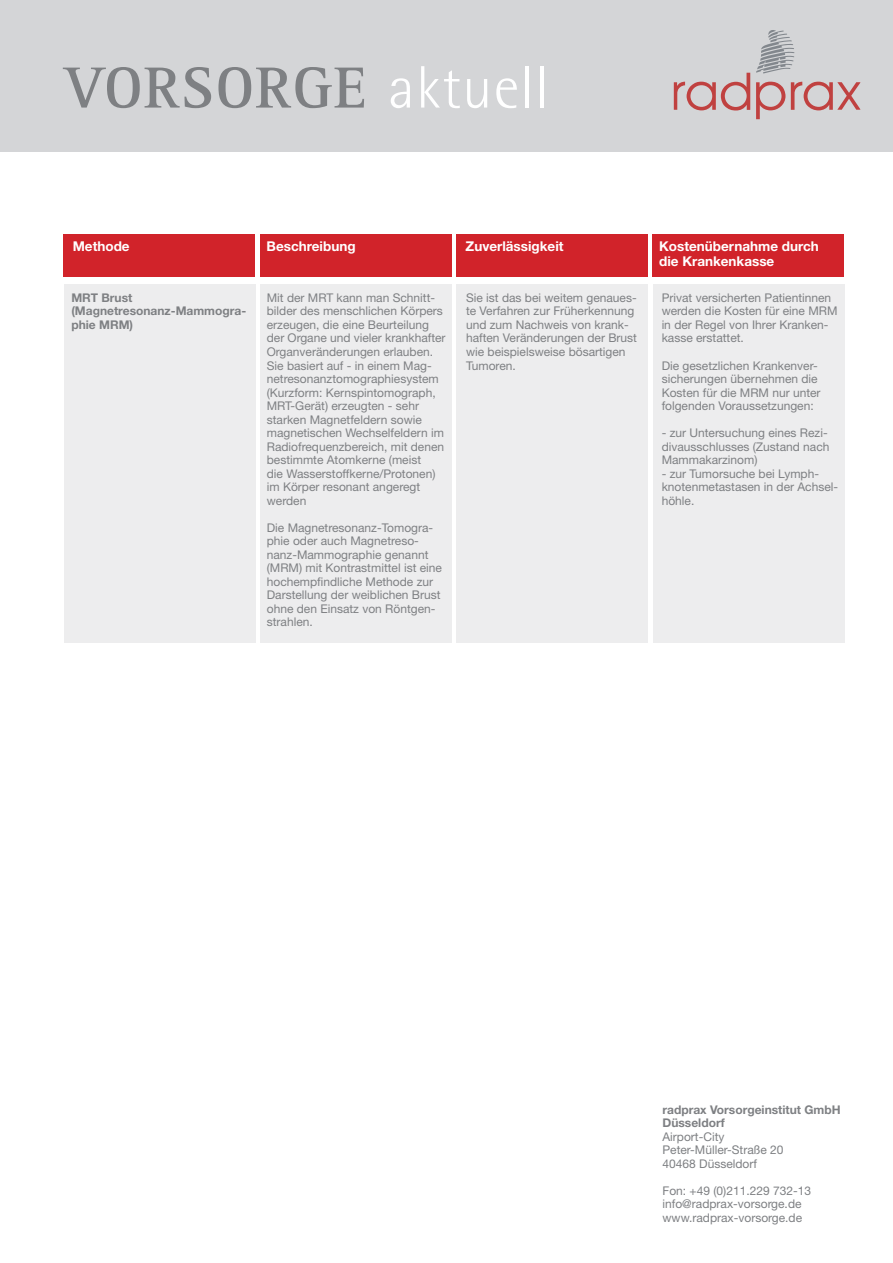
<style>
.page{position:relative;width:893px;height:1263px;background:#fff}
.page>*{position:absolute;margin:0;border:0;box-sizing:border-box;transform-origin:0 0}
.t1{font:700 60px "Rotis Serif";letter-spacing:.02em;color:#7e8083}
.t2{font:700 13.5px/15px "Helvetica Neue LT Std";color:#fff}
.t3{font:12px/13.5px "Helvetica Neue LT Std";color:#7e8083}
.t4{font:700 12px/13.5px "Helvetica Neue LT Std";color:#7e8083}
.s1{font-family:"Rotis Semi Sans";font-weight:300;color:#fff}
</style>
<div class="page">
<div style="left:65px;top:284px;width:191px;height:358px;background:#ededee"></div>
<div style="left:457px;top:284px;width:191px;height:358px;background:#ededee"></div>
<div style="left:261px;top:284px;width:191px;height:358px;background:#ededee"></div>
<div style="left:653px;top:284px;width:191px;height:358px;background:#ededee"></div>
<div style="left:64px;top:234px;width:191px;height:42px;background:#d1232a"></div>
<div style="left:456px;top:234px;width:191px;height:42px;background:#d1232a"></div>
<div style="left:260px;top:234px;width:191px;height:42px;background:#d1232a"></div>
<div style="left:652px;top:234px;width:191px;height:42px;background:#d1232a"></div>
<div style="left:0;top:0;width:893px;height:151px;background:#d4d5d7"></div>
<svg style="left:674px;top:73px;width:76px;height:38px"></svg>
<svg style="left:756px;top:82px;width:29px;height:37px"></svg>
<svg style="left:791px;top:82px;width:70px;height:28px"></svg>
<svg style="left:756px;top:30px;width:38px;height:43px"></svg>
<h1 class="t1" style="left:64px;top:52px;width:486px">VORSORGE <span class="s1">aktuell</span></h1>
<p class="t2" style="left:73px;top:238px;width:58px">Methode</p>
<p class="t2" style="left:267px;top:238px;width:91px">Beschreibung</p>
<p class="t2" style="left:466px;top:238px;width:99px">Zuverlässigkeit</p>
<p class="t2" style="left:659px;top:238px;width:161px">Kostenübernahme durch die Krankenkasse</p>
<p class="t4" style="left:71px;top:291px;width:176px">MRT Brust (Magnetresonanz-Mammogra&shy;phie MRM)</p>
<p class="t3" style="left:267px;top:291px;width:180px">Mit der MRT kann man Schnitt&shy;bilder des menschlichen Körpers erzeugen, die eine Beurteilung der Organe und vieler krankhafter<br>Organveränderungen erlauben.<br>Sie basiert auf - in einem Mag&shy;netresonanztomographiesystem (Kurzform: Kernspintomograph,<br>MRT-Gerät) erzeugten - sehr starken Magnetfeldern sowie magnetischen Wechselfeldern im<br>Radiofrequenzbereich, mit denen bestimmte Atomkerne (meist<br>die Wasserstoffkerne/Protonen) im Körper resonant angeregt werden</p>
<p class="t3" style="left:267px;top:520px;width:177px">Die Magnetresonanz-Tomogra&shy;phie oder auch Magnetreso&shy;nanz-Mammographie genannt (MRM) mit Kontrastmittel ist eine hochempfindliche Methode zur<br>Darstellung der weiblichen Brust ohne den Einsatz von Röntgen&shy;strahlen.</p>
<p class="t3" style="left:466px;top:291px;width:172px">Sie ist das bei weitem genaues&shy;te Verfahren zur Früherkennung und zum Nachweis von krank&shy;haften Veränderungen der Brust wie beispielsweise bösartigen<br>Tumoren.</p>
<p class="t3" style="left:662px;top:291px;width:177px">Privat versicherten Patientinnen werden die Kosten für eine MRM in der Regel von Ihrer Kranken&shy;kasse erstattet.</p>
<p class="t3" style="left:662px;top:358px;width:160px">Die gesetzlichen Krankenver&shy;sicherungen übernehmen die<br>Kosten für die MRM nur unter folgenden Voraussetzungen:</p>
<p class="t3" style="left:662px;top:426px;width:169px">- zur Untersuchung eines Rezi&shy;divausschlusses (Zustand nach<br>Mammakarzinom)</p>
<p class="t3" style="left:662px;top:466px;width:178px">- zur Tumorsuche bei Lymph&shy;knotenmetastasen in der Achsel&shy;höhle.</p>
<p class="t4" style="left:662px;top:1103px;width:180px">radprax Vorsorgeinstitut GmbH<br>Düsseldorf</p>
<p class="t3" style="left:662px;top:1130px;width:123px">Airport-City<br>Peter-Müller-Straße 20<br>40468 Düsseldorf</p>
<p class="t3" style="left:662px;top:1184px;width:150px">Fon: +49 (0)211.229 732-13 info@radprax-vorsorge.de www.radprax-vorsorge.de</p>
</div>
